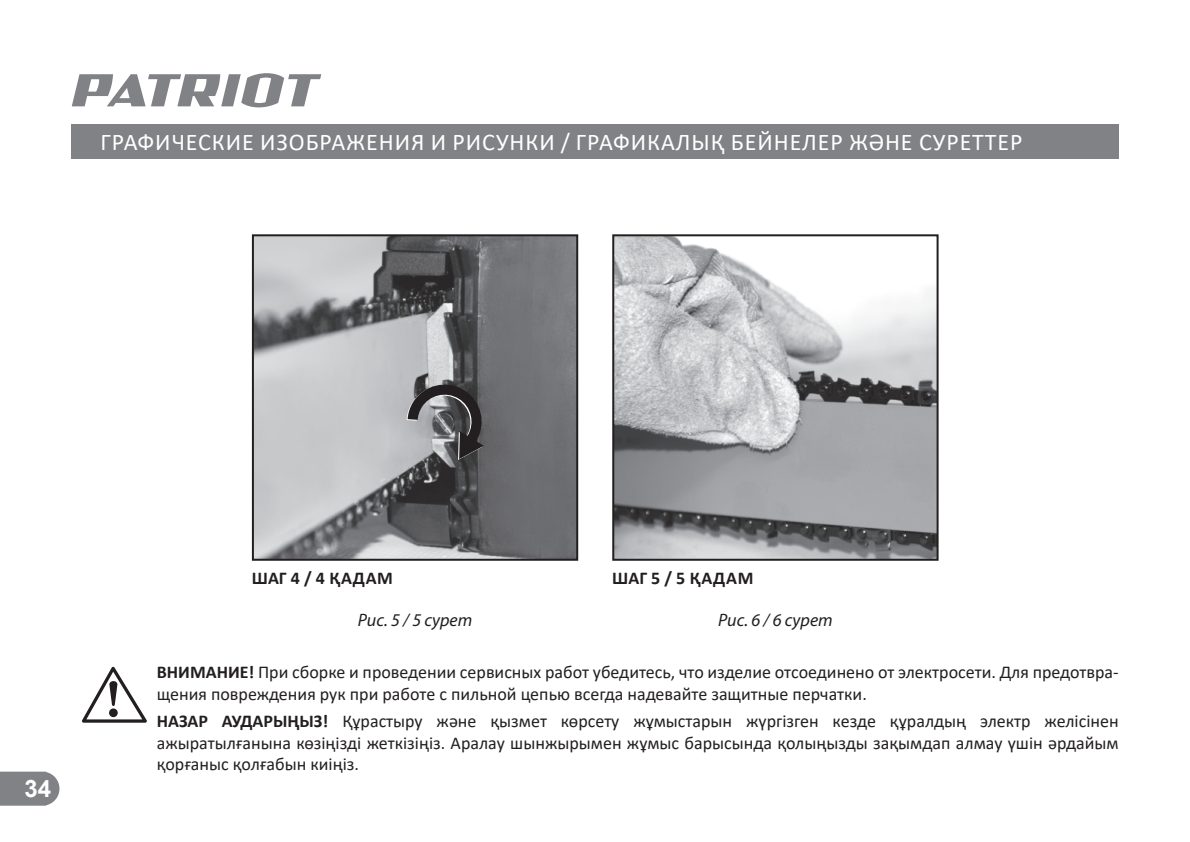
<style>
.page{position:relative;width:1190px;height:842px;background:#fff}
.page>*{position:absolute;margin:0;border:0;box-sizing:border-box;transform-origin:0 0}
.t1{font:24px "Calibri";letter-spacing:.04em;color:#fff}
.t2{font:700 24px "Arial";color:#fff}
.t3{font:18px/21.6px "Calibri";color:#231f20}
.t4{font:italic 18px "Myriad Pro";color:#231f20}
.t5{font:700 18px "Calibri";letter-spacing:.04em;color:#231f20}
.s1{font-weight:700}
</style>
<div class="page">
<svg style="left:0;top:771px;width:59px;height:34px;background:#888a8d"></svg>
<svg style="left:72px;top:73px;width:249px;height:34px"></svg>
<img style="left:615px;top:237px;width:320px;height:320px">
<img style="left:255px;top:237px;width:320px;height:320px">
<svg style="left:406px;top:379px;width:81px;height:81px;background:#6d6c6e"></svg>
<div style="left:72px;top:124px;width:1046px;height:34px;background:#808285"></div>
<div style="left:252px;top:234px;width:326px;height:326px;border:2px solid #231f20"></div>
<div style="left:612px;top:234px;width:326px;height:326px;border:2px solid #231f20"></div>
<svg style="left:82px;top:666px;width:65px;height:56px"></svg>
<h1 class="t1" style="left:101px;top:125px;width:923px">ГРАФИЧЕСКИЕ ИЗОБРАЖЕНИЯ И РИСУНКИ / ГРАФИКАЛЫҚ БЕЙНЕЛЕР ЖӘНЕ СУРЕТТЕР</h1>
<h1 class="t2" style="left:24px;top:771px;width:28px">34</h1>
<p class="t5" style="left:252px;top:564px;width:143px">ШАГ 4 / 4 ҚАДАМ</p>
<p class="t5" style="left:612px;top:564px;width:143px">ШАГ 5 / 5 ҚАДАМ</p>
<p class="t4" style="left:358px;top:608px;width:116px">Рис. 5 / 5 сурет</p>
<p class="t4" style="left:718px;top:608px;width:116px">Рис. 6 / 6 сурет</p>
<p class="t3" style="left:157px;top:660px;width:963px"><span class="s1">ВНИМАНИЕ!</span> При сборке и проведении сервисных работ убедитесь, что изделие отсоединено от электросети. Для предотвра&shy;щения повреждения рук при работе с пильной цепью всегда надевайте защитные перчатки.</p>
<p class="t3" style="left:157px;top:709px;width:963px;text-align:justify"><span class="s1">НАЗАР АУДАРЫҢЫЗ!</span> Құрастыру және қызмет көрсету жұмыстарын жүргізген кезде құралдың электр желісінен ажыратылғанына көзіңізді жеткізіңіз. Аралау шынжырымен жұмыс барысында қолыңызды зақымдап алмау үшін әрдайым қорғаныс қолғабын киіңіз.</p>
</div>
